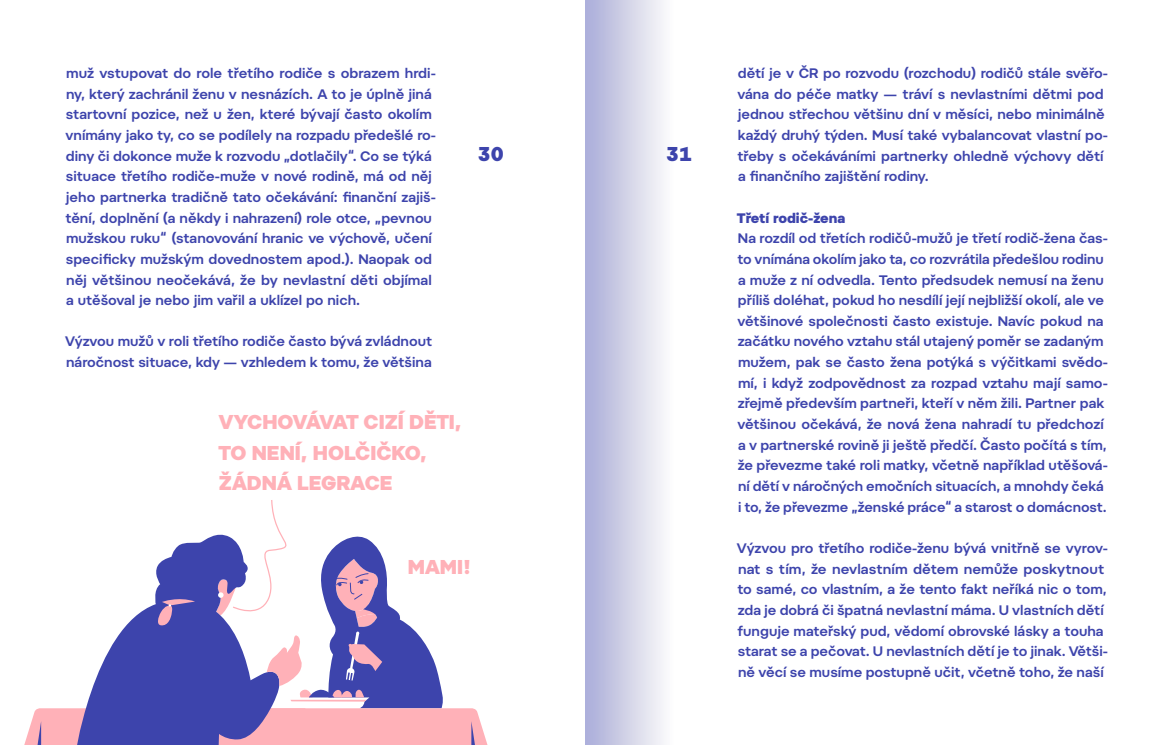
<style>
.page{position:relative;width:1170px;height:745px;background:#fff}
.page>*{position:absolute;margin:0;border:0;box-sizing:border-box;transform-origin:0 0}
.t1{font:800 20px/30px "Pepi";color:#ffb1b8}
.t2{font:800 20px "Pepi";color:#3d44ac}
.t3{font:600 13.75px/20.6px "Pepi";color:#3d44ac}
.t4{font:800 13.75px "Pepi";color:#3d44ac}
</style>
<div class="page">
<svg style="left:24px;top:500px;width:463px;height:244px"></svg>
<div style="left:585px;top:0;width:88px;height:744px;background:linear-gradient(to right,#aaacd7,#fdfdfb)"></div>
<p class="t3" style="left:65px;top:62px;width:372px">muž vstupovat do role třetího rodiče s obrazem hrdi&shy;ny, který zachránil ženu v nesnázích. A to je úplně jiná startovní pozice, než u žen, které bývají často okolím vnímány jako ty, co se podílely na rozpadu předešlé ro&shy;diny či dokonce muže k rozvodu „dotlačily“. Co se týká situace třetího rodiče-muže v nové rodině, má od něj jeho partnerka tradičně tato očekávání: finanční zajiš&shy;tění, doplnění (a někdy i nahrazení) role otce, „pevnou mužskou ruku“ (stanovování hranic ve výchově, učení specificky mužským dovednostem apod.). Naopak od něj většinou neočekává, že by nevlastní děti objímal a utěšoval je nebo jim vařil a uklízel po nich.</p>
<p class="t3" style="left:65px;top:331px;width:369px">Výzvou mužů v roli třetího rodiče často bývá zvládnout náročnost situace, kdy — vzhledem k tomu, že většina</p>
<h1 class="t1" style="left:219px;top:406px;width:244px">VYCHOVÁVAT CIZÍ DĚTI,<br>TO NENÍ, HOLČIČKO,<br>ŽÁDNÁ LEGRACE</h1>
<h1 class="t2" style="left:477px;top:141px;width:27px">30</h1>
<h1 class="t2" style="left:666px;top:141px;width:28px">31</h1>
<h1 class="t1" style="left:407px;top:550px;width:64px">MAMI!</h1>
<p class="t3" style="left:737px;top:62px;width:372px">dětí je v ČR po rozvodu (rozchodu) rodičů stále svěřo&shy;vána do péče matky — tráví s nevlastními dětmi pod jednou střechou většinu dní v měsíci, nebo minimálně každý druhý týden. Musí také vybalancovat vlastní po&shy;třeby s očekáváními partnerky ohledně výchovy dětí a finančního zajištění rodiny.</p>
<p class="t4" style="left:737px;top:209px;width:110px">Třetí rodič-žena</p>
<p class="t3" style="left:737px;top:227px;width:372px">Na rozdíl od třetích rodičů-mužů je třetí rodič-žena čas&shy;to vnímána okolím jako ta, co rozvrátila předešlou rodinu a muže z ní odvedla. Tento předsudek nemusí na ženu příliš doléhat, pokud ho nesdílí její nejbližší okolí, ale ve většinové společnosti často existuje. Navíc pokud na začátku nového vztahu stá l utajený poměr se zadaným mužem, pak se často žena potýká s výčitkami svědo&shy;mí, i když zodpovědnost za rozpad vztahu mají samo&shy;zřejmě především partneři, kteří v něm žili. Partner pak většinou očekává, že nová žena nahradí tu předchozí a v partnerské rovině ji ještě předčí. Často počítá s tím, že převezme také roli matky, včetně například utěšová&shy;ní dětí v náročných emočních situacích, a mnohdy čeká i to, že převezme „ženské práce“ a starost o domácnost.</p>
<p class="t3" style="left:737px;top:537px;width:372px">Výzvou pro třetího rodiče-ženu bývá vnitřně se vyrov&shy;nat s tím, že nevlastním dětem nemůže poskytnout to samé, co vlastním, a že tento fakt neříká nic o tom, zda je dobrá či špatná nevlastní máma. U vlastních dětí funguje mateřský pud, vědomí obrovské lásky a touha starat se a pečovat. U nevlastních dětí je to jinak. Větši&shy;ně věcí se musíme postupně učit, včetně toho, že naší</p>
</div>
